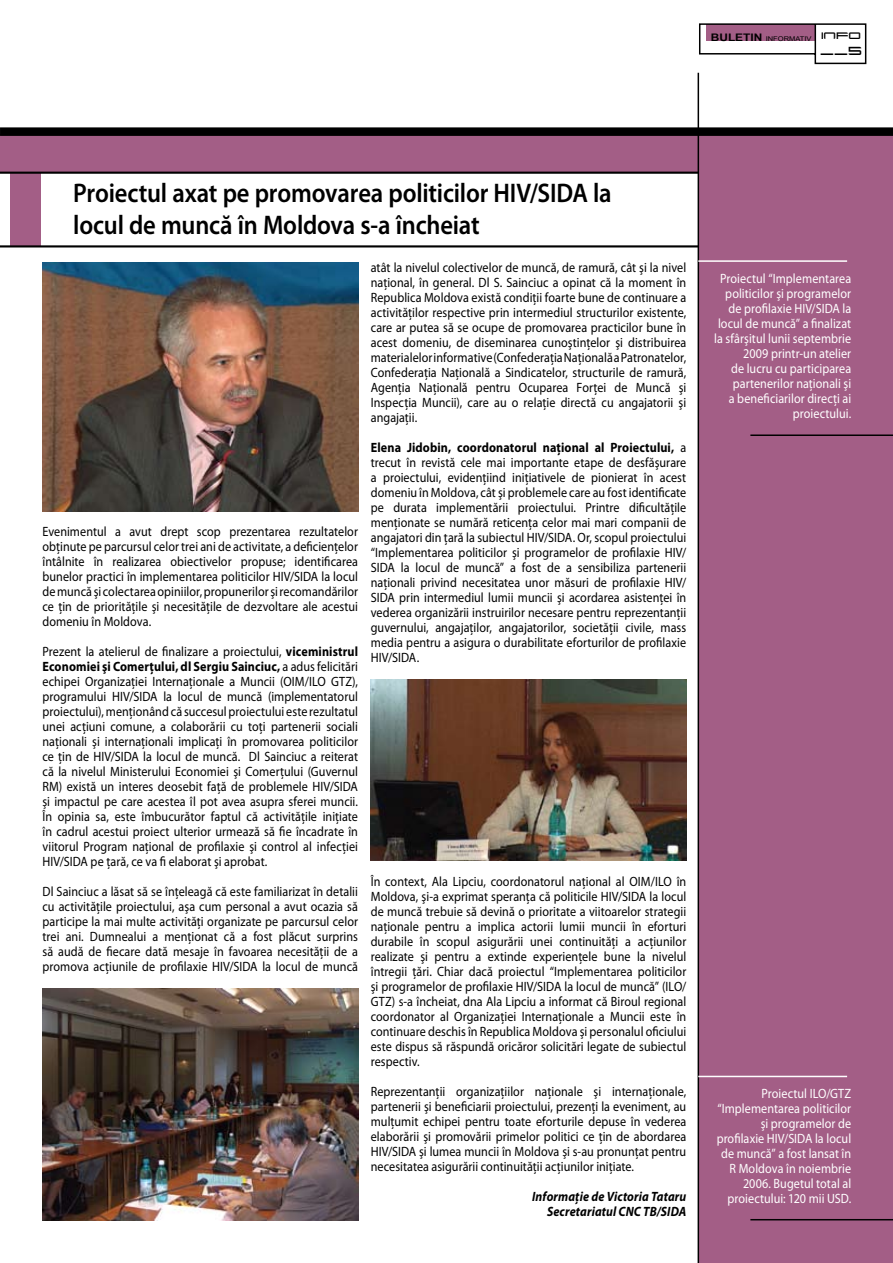
<style>
.page{position:relative;width:893px;height:1263px;background:#fff}
.page>*{position:absolute;margin:0;border:0;box-sizing:border-box;transform-origin:0 0}
.t1{font:600 27px/32.4px "Myriad Pro";letter-spacing:-.005em;color:#000;scale:.91 1}
.t2{font:16.35px "Xenotron";color:#000;scale:.9 1}
.t3{font:13.5px/15px "Myriad Pro";letter-spacing:.005em;color:#000;text-align:justify;scale:.9 1}
.t4{font:13.5px/15px "Myriad Pro";letter-spacing:.005em;color:#fff;text-align:right;scale:.9 1}
.t5{font:italic 700 13.5px/15px "Myriad Pro";letter-spacing:.01em;color:#000;text-align:right;scale:.9 1}
.t6{font:6.6px "Arial Narrow";color:#000;scale:1.4 1}
.s1{font-weight:700;font-size:10.35px}
.s2{font-weight:700}
</style>
<div class="page">
<svg style="left:699px;top:23px;width:168px;height:42px"></svg>
<div style="left:699px;top:129px;width:194px;height:1134px;background:#a35e86"></div>
<div style="left:0;top:134px;width:893px;height:39px;background:#a35e86"></div>
<div style="left:0;top:127px;width:893px;height:9px;background:#000"></div>
<hr style="left:698px;top:73px;width:1px;height:1190px;background:#000">
<div style="left:10px;top:172px;width:30px;height:74px;background:#a35e86"></div>
<hr style="left:0;top:172px;width:698px;height:2px;background:#000">
<hr style="left:0;top:245px;width:698px;height:2px;background:#000">
<hr style="left:698px;top:260px;width:149px;height:2px;background:#fff">
<hr style="left:698px;top:1076px;width:149px;height:1px;background:#fff">
<hr style="left:750px;top:434px;width:143px;height:2px;background:#000">
<hr style="left:750px;top:1219px;width:143px;height:1px;background:#000">
<img style="left:43px;top:989px;width:315px;height:231px">
<img style="left:43px;top:262px;width:315px;height:249px">
<img style="left:371px;top:679px;width:315px;height:182px">
<p class="t6" style="left:711px;top:34px;width:109px"><span class="s1">BULETIN</span> INFORMATIV <sup>info</sup></p>
<p class="t2" style="left:821px;top:46px;width:48px">__5</p>
<h1 class="t1" style="left:73px;top:176px;width:593px">Proiectul axat pe promovarea politicilor HIV/SIDA la locul de muncă în Moldova s-a încheiat</h1>
<p class="t3" style="left:371px;top:260px;width:352px">atât la nivelul colectivelor de muncă, de ramură, cât şi la nivel naţional, în general. Dl S. Sainciuc a opinat că la moment în Republica Moldova există condiţii foarte bune de continuare a activităţilor respective prin intermediul structurilor existente, care ar putea să se ocupe de promovarea practicilor bune în acest domeniu, de diseminarea cunoştinţelor şi distribuirea materialelor informative (Confederaţia Naţională a Patronatelor, Confederaţia Naţională a Sindicatelor, structurile de ramură, Agenţia Naţională pentru Ocuparea Forţei de Muncă şi Inspecţia Muncii), care au o relaţie directă cu angajatorii şi angajaţii.</p>
<p class="t3" style="left:371px;top:440px;width:352px"><span class="s2">Elena Jidobin, coordonatorul naţional al Proiectului,</span> a trecut în revistă cele mai importante etape de desfăşurare a proiectului, evidenţiind iniţiativele de pionierat în acest domeniu în Moldova, cât şi problemele care au fost identificate pe durata implementării proiectului. Printre dificultăţile menţionate se numără reticenţa celor mai mari companii de angajatori din ţară la subiectul HIV/SIDA. Or, scopul proiectului “Implementarea politicilor şi programelor de profilaxie HIV/ SIDA la locul de muncă” a fost de a sensibiliza partenerii naţionali privind necesitatea unor măsuri de profilaxie HIV/ SIDA prin intermediul lumii muncii şi acordarea asistenţei în vederea organizării instruirilor necesare pentru reprezentanţii guvernului, angajaţilor, angajatorilor, societăţii civile, mass media pentru a asigura o durabilitate eforturilor de profilaxie HIV/SIDA.</p>
<p class="t3" style="left:43px;top:524px;width:352px">Evenimentul a avut drept scop prezentarea rezultatelor obţinute pe parcursul celor trei ani de activitate, a deficienţelor întâlnite în realizarea obiectivelor propuse; identificarea bunelor practici în implementarea politicilor HIV/SIDA la locul de muncă şi colectarea opiniilor, propunerilor şi recomandărilor ce ţin de priorităţile şi necesităţile de dezvoltare ale acestui domeniu în Moldova.</p>
<p class="t3" style="left:43px;top:644px;width:352px">Prezent la atelierul de finalizare a proiectului, <span class="s2">viceministrul Economiei şi Comerţului, dl Sergiu Sainciuc,</span> a adus felicitări echipei Organizaţiei Internaţionale a Muncii (OIM/ILO GTZ), programului HIV/SIDA la locul de muncă (implementatorul proiectului), menţionând că succesul proiectului este rezultatul unei acţiuni comune, a colaborării cu toţi partenerii sociali naţionali şi internaţionali implicaţi în promovarea politicilor ce ţin de HIV/SIDA la locul de muncă. Dl Sainciuc a reiterat că la nivelul Ministerului Economiei şi Comerţului (Guvernul RM) există un interes deosebit faţă de problemele HIV/SIDA şi impactul pe care acestea îl pot avea asupra sferei muncii.<br>În opinia sa, este îmbucurător faptul că activităţile iniţiate în cadrul acestui proiect ulterior urmează să fie încadrate în viitorul Program naţional de profilaxie şi control al infecţiei HIV/SIDA pe ţară, ce va fi elaborat şi aprobat.</p>
<p class="t3" style="left:43px;top:883px;width:352px">Dl Sainciuc a lăsat să se înţeleagă că este familiarizat în detalii cu activităţile proiectului, aşa cum personal a avut ocazia să participe la mai multe activităţi organizate pe parcursul celor trei ani. Dumnealui a menţionat că a fost plăcut surprins să audă de fiecare dată mesaje în favoarea necesităţii de a promova acţiunile de profilaxie HIV/SIDA la locul de muncă</p>
<p class="t3" style="left:371px;top:873px;width:352px">În context, Ala Lipciu, coordonatorul naţional al OIM/ILO în Moldova, şi-a exprimat speranţa că politicile HIV/SIDA la locul de muncă trebuie să devină o prioritate a viitoarelor strategii naţionale pentru a implica actorii lumii muncii în eforturi durabile în scopul asigurării unei continuităţi a acţiunilor realizate şi pentru a extinde experienţele bune la nivelul întregii ţări. Chiar dacă proiectul “Implementarea politicilor şi programelor de profilaxie HIV/SIDA la locul de muncă” (ILO/ GTZ) s-a încheiat, dna Ala Lipciu a informat că Biroul regional coordonator al Organizaţiei Internaţionale a Muncii este în continuare deschis în Republica Moldova şi personalul oficiului este dispus să răspundă oricăror solicitări legate de subiectul respectiv.</p>
<p class="t3" style="left:371px;top:1083px;width:352px">Reprezentanţii organizaţiilor naţionale şi internaţionale, partenerii şi beneficiarii proiectului, prezenţi la eveniment, au mulţumit echipei pentru toate eforturile depuse în vederea elaborării şi promovării primelor politici ce ţin de abordarea HIV/SIDA şi lumea muncii în Moldova şi s-au pronunţat pentru necesitatea asigurării continuităţii acţiunilor iniţiate.</p>
<p class="t5" style="left:532px;top:1188px;width:173px">Informaţie de Victoria Tataru<br>Secretariatul CNC TB/SIDA</p>
<p class="t4" style="left:714px;top:270px;width:154px">Proiectul “Implementarea politicilor şi programelor de profilaxie HIV/SIDA la locul de muncă” a finalizat la sfârşitul lunii septembrie<br>2009 printr-un atelier<br>de lucru cu participarea partenerilor naţionali şi<br>a beneficiarilor direcţi ai proiectului.</p>
<p class="t4" style="left:717px;top:1086px;width:151px">Proiectul ILO/GTZ “Implementarea politicilor şi programelor de profilaxie HIV/SIDA la locul de muncă” a fost lansat în<br>R Moldova în noiembrie<br>2006. Bugetul total al proiectului: 120 mii USD.</p>
</div>
